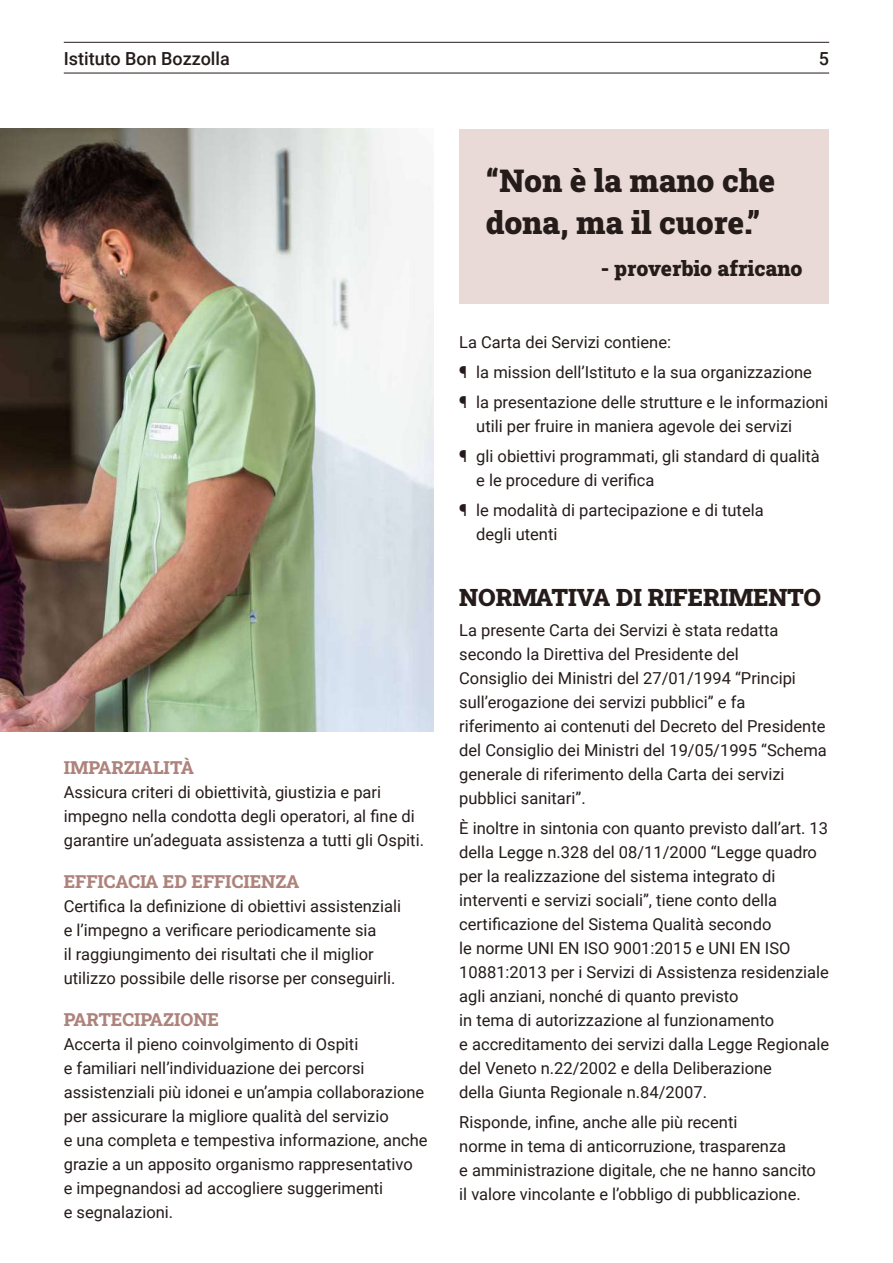
<style>
.page{position:relative;width:893px;height:1263px;background:#fff}
.page>*{position:absolute;margin:0;border:0;box-sizing:border-box;transform-origin:0 0}
.t1{font:31.5px/42px "Roboto Slab";color:#251c1a}
.t2{font:24px "Roboto Slab";color:#251c1a}
.t3{font:21px "Roboto Slab";color:#251c1a}
.t4{font:18px "Roboto Slab";color:#ae837c}
.t5{font:500 18px "Roboto";color:#251c1a}
.t6{font:16.5px/24px "Roboto";color:#251c1a}
</style>
<div class="page">
<img style="left:0;top:128px;width:434px;height:604px">
<div style="left:459px;top:129px;width:370px;height:175px;background:#e9dad8"></div>
<hr style="left:64px;top:73px;width:765px;height:1px;background:#251c1a">
<hr style="left:64px;top:42px;width:765px;height:1px;background:#251c1a">
<p class="t5" style="left:64px;top:46px;width:168px">Istituto Bon Bozzolla</p>
<p class="t5" style="left:819px;top:46px;width:12px">5</p>
<h1 class="t1" style="left:486px;top:159px;width:291px">“Non è la mano che dona, ma il cuore.”</h1>
<p class="t3" style="left:601px;top:254px;width:203px">- proverbio africano</p>
<p class="t4" style="left:64px;top:755px;width:132px">IMPARZIALITÀ</p>
<p class="t6" style="left:64px;top:780px;width:362px">Assicura criteri di obiettività, giustizia e pari impegno nella condotta degli operatori, al fine di garantire un’adeguata assistenza a tutti gli Ospiti.</p>
<p class="t4" style="left:64px;top:869px;width:237px">EFFICACIA ED EFFICIENZA</p>
<p class="t6" style="left:64px;top:894px;width:339px">Certifica la definizione di obiettivi assistenziali e l’impegno a verificare periodicamente sia<br>il raggiungimento dei risultati che il miglior utilizzo possibile delle risorse per conseguirli.</p>
<p class="t4" style="left:64px;top:1007px;width:157px">PARTECIPAZIONE</p>
<p class="t6" style="left:64px;top:1032px;width:365px">Accerta il pieno coinvolgimento di Ospiti<br>e familiari nell’individuazione dei percorsi assistenziali più idonei e un’ampia collaborazione per assicurare la migliore qualità del servizio<br>e una completa e tempestiva informazione, anche grazie a un apposito organismo rappresentativo<br>e impegnandosi ad accogliere suggerimenti<br>e segnalazioni.</p>
<p class="t6" style="left:459px;top:327px;width:370px;line-height:30px">La Carta dei Servizi contiene:<br>¶ la mission dell’Istituto e la sua organizzazione<br>¶ la presentazione delle strutture e le informazioni</p>
<p class="t6" style="left:459px;top:411px;width:362px;line-height:30px;text-indent:17px">utili per fruire in maniera agevole dei servizi<br>¶ gli obiettivi programmati, gli standard di qualità</p>
<p class="t6" style="left:459px;top:465px;width:306px;line-height:30px;text-indent:17px">e le procedure di verifica<br>¶ le modalità di partecipazione e di tutela</p>
<p class="t6" style="left:476px;top:522px;width:83px">degli utenti</p>
<h2 class="t2" style="left:459px;top:581px;width:363px">NORMATIVA DI RIFERIMENTO</h2>
<p class="t6" style="left:459px;top:618px;width:369px">La presente Carta dei Servizi è stata redatta secondo la Direttiva del Presidente del<br>Consiglio dei Ministri del 27/01/1994 “Principi sull’erogazione dei servizi pubblici” e fa riferimento ai contenuti del Decreto del Presidente del Consiglio dei Ministri del 19/05/1995 “Schema generale di riferimento della Carta dei servizi pubblici sanitari”.</p>
<p class="t6" style="left:459px;top:816px;width:371px">È inoltre in sintonia con quanto previsto dall’art. 13 della Legge n.328 del 08/11/2000 “Legge quadro per la realizzazione del sistema integrato di interventi e servizi sociali”, tiene conto della certificazione del Sistema Qualità secondo<br>le norme UNI EN ISO 9001:2015 e UNI EN ISO 10881:2013 per i Servizi di Assistenza residenziale agli anziani, nonché di quanto previsto<br>in tema di autorizzazione al funzionamento<br>e accreditamento dei servizi dalla Legge Regionale del Veneto n.22/2002 e della Deliberazione<br>della Giunta Regionale n.84/2007.</p>
<p class="t6" style="left:459px;top:1110px;width:358px">Risponde, infine, anche alle più recenti<br>norme in tema di anticorruzione, trasparenza<br>e amministrazione digitale, che ne hanno sancito il valore vincolante e l’obbligo di pubblicazione.</p>
</div>
